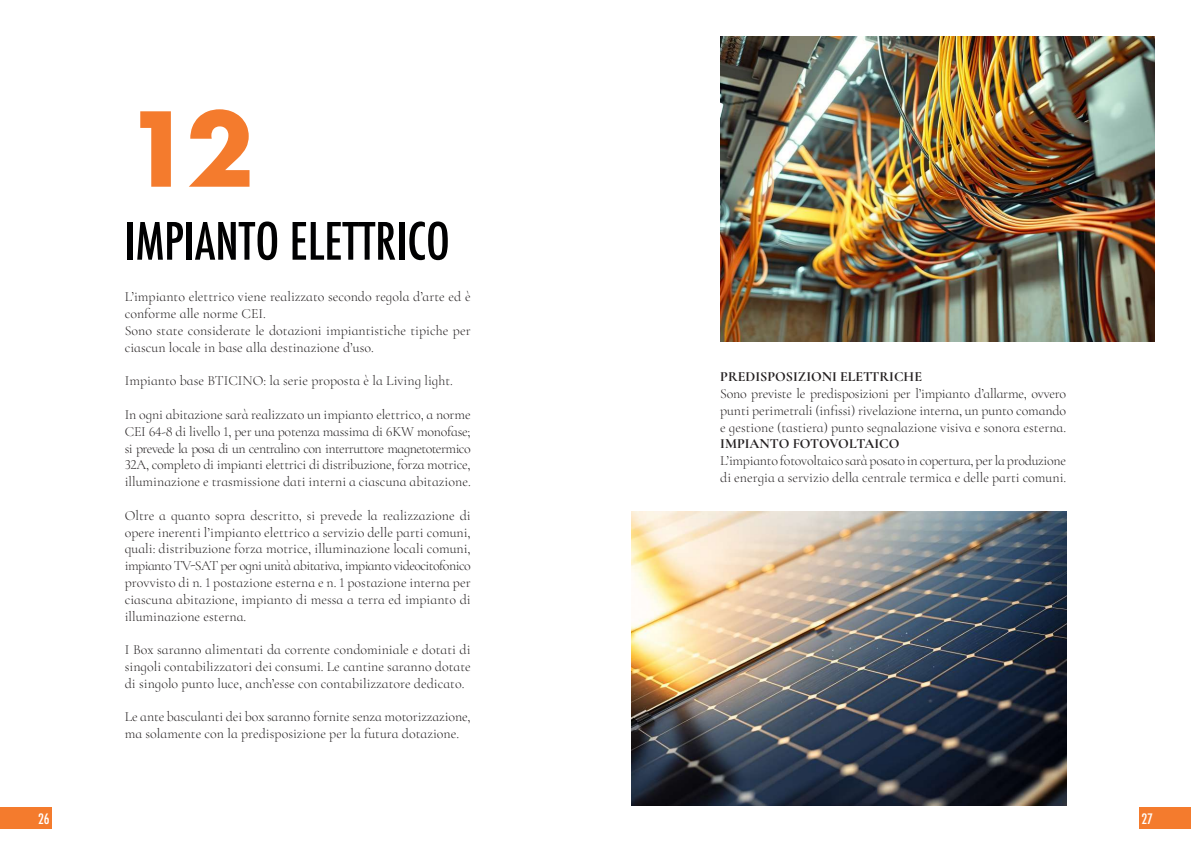
<style>
.page{position:relative;width:1191px;height:842px;background:#fff}
.page>*{position:absolute;margin:0;border:0;box-sizing:border-box;transform-origin:0 0}
.t1{font:700 100px "Futura";color:#f47b2d}
.t2{font:500 condensed 50px "Futura";color:#000001}
.t3{font:300 14px/16.8px "Cormorant Infant";color:#231f20;text-align:justify}
.t4{font:300 14px/16.8px "Cormorant Infant";letter-spacing:-.02em;color:#231f20}
.t5{font:700 14px "Cormorant Infant";color:#231f20}
.t6{font:500 condensed 14px "Futura";color:#fff}
</style>
<div class="page">
<div style="left:1139px;top:807px;width:52px;height:22px;background:#f47b2d"></div>
<div style="left:0;top:807px;width:52px;height:22px;background:#f47b2d"></div>
<img style="left:720px;top:36px;width:435px;height:306px">
<img style="left:631px;top:511px;width:435px;height:295px">
<h1 class="t1" style="left:125px;top:77px;width:131px">12</h1>
<h2 class="t2" style="left:125px;top:209px;width:326px">IMPIANTO ELETTRICO</h2>
<p class="t3" style="left:125px;top:289px;width:347px;text-align:left">L’impianto elettrico viene realizzato secondo regola d’arte ed è conforme alle norme CEI.<br>Sono state considerate le dotazioni impiantistiche tipiche per ciascun locale in base alla destinazione d’uso.</p>
<p class="t3" style="left:125px;top:373px;width:329px">Impianto base BTICINO: la serie proposta è la Living light.</p>
<p class="t3" style="left:125px;top:406px;width:347px">In ogni abitazione sarà realizzato un impianto elettrico, a norme CEI 64-8 di livello 1, per una potenza massima di 6KW monofase; si prevede la posa di un centralino con interruttore magnetotermico 32A, completo di impianti elettrici di distribuzione, forza motrice, illuminazione e trasmissione dati interni a ciascuna abitazione.</p>
<p class="t3" style="left:125px;top:507px;width:347px">Oltre a quanto sopra descritto, si prevede la realizzazione di opere inerenti l’impianto elettrico a servizio delle parti comuni, quali: distribuzione forza motrice, illuminazione locali comuni, impianto TV-SAT per ogni unità abitativa, impianto videocitofonico provvisto di n. 1 postazione esterna e n. 1 postazione interna per ciascuna abitazione, impianto di messa a terra ed impianto di illuminazione esterna.</p>
<p class="t3" style="left:125px;top:641px;width:347px">I Box saranno alimentati da corrente condominiale e dotati di singoli contabilizzatori dei consumi. Le cantine saranno dotate di singolo punto luce, anch’esse con contabilizzatore dedicato.</p>
<p class="t3" style="left:125px;top:709px;width:347px">Le ante basculanti dei box saranno fornite senza motorizzazione, ma solamente con la predisposizione per la futura dotazione.</p>
<p class="t5" style="left:720px;top:368px;width:203px">PREDISPOSIZIONI ELETTRICHE</p>
<p class="t3" style="left:720px;top:385px;width:347px">Sono previste le predisposizioni per l’impianto d’allarme, ovvero punti perimetrali (infissi) rivelazione interna, un punto comando e gestione (tastiera) punto segnalazione visiva e sonora esterna.</p>
<p class="t5" style="left:720px;top:435px;width:181px">IMPIANTO FOTOVOLTAICO</p>
<p class="t4" style="left:720px;top:452px;width:347px">L’impianto fotovoltaico sarà posato in copertura, per la produzione di energia a servizio della centrale termica e delle parti comuni.</p>
<p class="t6" style="left:38px;top:809px;width:13px">26</p>
<p class="t6" style="left:1141px;top:809px;width:13px">27</p>
</div>
